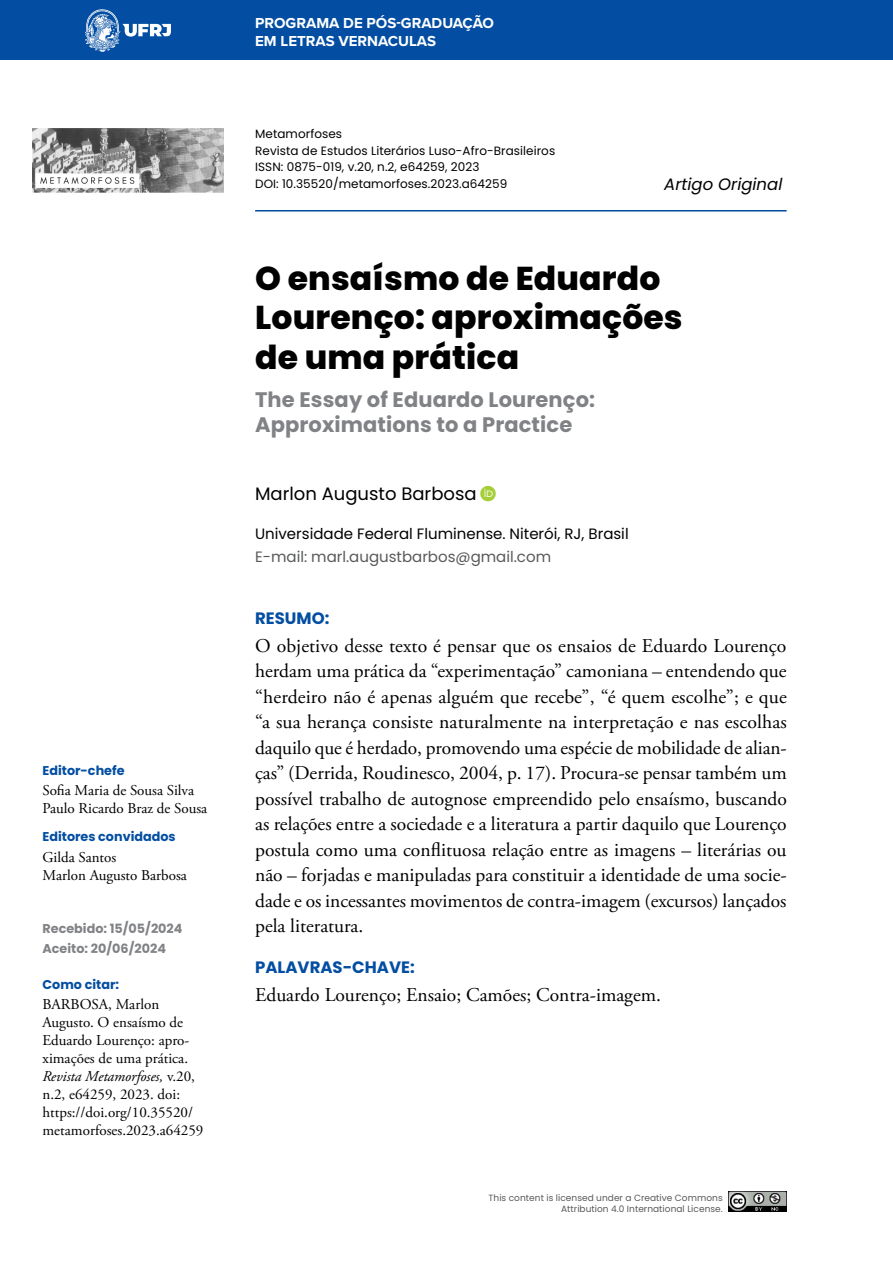
<style>
.page{position:relative;width:893px;height:1263px;background:#fff}
.page>*{position:absolute;margin:0;border:0;box-sizing:border-box;transform-origin:0 0}
.t1{font:800 33px/39.6px "Poppins";letter-spacing:.005em;color:#000}
.t2{font:700 21px/25.2px "Poppins";letter-spacing:.005em;color:#808285}
.t3{font:19.5px/25.5px "Adobe Garamond Pro";color:#000;text-align:justify}
.t4{font:18px "Poppins";color:#000}
.t5{font:700 16.5px "Poppins";color:#034ea2}
.t6{font:italic 16.5px "Poppins";color:#000}
.t7{font:15px/18px "Adobe Garamond Pro";color:#000}
.t8{font:15px "Poppins";color:#000}
.t9{font:700 15px/18px "Proxima Nova";color:#fff}
.t10{font:15px "Poppins";color:#58595b}
.t11{font:700 12.75px "Poppins";color:#034ea2}
.t12{font:700 12.75px/19.5px "Poppins";color:#808285}
.t13{font:12px/16.5px "Poppins";letter-spacing:.005em;color:#000}
.t14{font:9px/10.8px "Poppins";letter-spacing:.005em;color:#58595b;text-align:right}
.s1{font-style:italic}
</style>
<div class="page">
<hr style="left:255px;top:210px;width:532px;height:1px;background:#034ea2">
<div style="left:0;top:0;width:893px;height:60px;background:#034ea2"></div>
<svg style="left:85px;top:9px;width:86px;height:43px"></svg>
<img style="left:728px;top:1191px;width:59px;height:21px">
<img style="left:33px;top:129px;width:190px;height:63px">
<p class="t11" style="left:43px;top:763px;width:84px">Editor-chefe</p>
<p class="t7" style="left:43px;top:782px;width:166px">Sofia Maria de Sousa Silva<br>Paulo Ricardo Braz de Sousa</p>
<p class="t11" style="left:43px;top:829px;width:135px">Editores convidados</p>
<p class="t7" style="left:43px;top:848px;width:146px">Gilda Santos<br>Marlon Augusto Barbosa</p>
<p class="t12" style="left:43px;top:919px;width:141px">Recebido: 15/05/2024<br>Aceito: 20/06/2024</p>
<p class="t11" style="left:43px;top:977px;width:78px">Como citar:</p>
<p class="t7" style="left:43px;top:996px;width:162px">BARBOSA, Marlon<br>Augusto. O ensaísmo de<br>Eduardo Lourenço: apro&shy;ximações de uma prática.<br><span class="s1">Revista Metamorfoses,</span> v.20, n.2, e64259, 2023. doi: https://doi.org/10.35520/ metamorfoses.2023.a64259</p>
<p class="t9" style="left:255px;top:13px;width:240px">PROGRAMA DE PÓS-GRADUAÇÃO<br>EM LETRAS VERNACULAS</p>
<p class="t13" style="left:255px;top:126px;width:302px">Metamorfoses<br>Revista de Estudos Literários Luso-Afro-Brasileiros ISSN: 0875-019, v.20, n.2, e64259, 2023<br>DOI: 10.35520/metamorfoses.2023.a64259</p>
<p class="t6" style="left:664px;top:175px;width:120px">Artigo Original</p>
<h1 class="t1" style="left:255px;top:259px;width:429px">O ensaísmo de Eduardo<br>Lourenço: aproximações de uma prática</h1>
<p class="t2" style="left:255px;top:387px;width:341px">The Essay of Eduardo Lourenço:<br>Approximations to a Practice</p>
<p class="t4" style="left:255px;top:483px;width:223px">Marlon Augusto Barbosa</p>
<p class="t8" style="left:255px;top:525px;width:375px">Universidade Federal Fluminense. Niterói, RJ, Brasil</p>
<p class="t10" style="left:255px;top:548px;width:297px">E-mail: marl.augustbarbos@gmail.com</p>
<p class="t5" style="left:255px;top:609px;width:76px">RESUMO:</p>
<p class="t3" style="left:255px;top:633px;width:533px">O objetivo desse texto é pensar que os ensaios de Eduardo Lourenço herdam uma prática da “experimentação” camoniana – entendendo que “herdeiro não é apenas alguém que recebe”, “é quem escolhe”; e que “a sua herança consiste naturalmente na interpretação e nas escolhas daquilo que é herdado, promovendo uma espécie de mobilidade de alian&shy;ças” (Derrida, Roudinesco, 2004, p. 17). Procura-se pensar também um possível trabalho de autognose empreendido pelo ensaísmo, buscando as relações entre a sociedade e a literatura a partir daquilo que Lourenço postula como uma conflituosa relação entre as imagens – literárias ou não – forjadas e manipuladas para constituir a identidade de uma socie&shy;dade e os incessantes movimentos de contra-imagem (excursos) lançados pela literatura.</p>
<p class="t5" style="left:255px;top:958px;width:161px">PALAVRAS-CHAVE:</p>
<p class="t3" style="left:255px;top:983px;width:407px">Eduardo Lourenço; Ensaio; Camões; Contra-imagem.</p>
<p class="t14" style="left:489px;top:1193px;width:236px">This content is licensed under a Creative Commons<br>Attribution 4.0 International License.</p>
</div>
